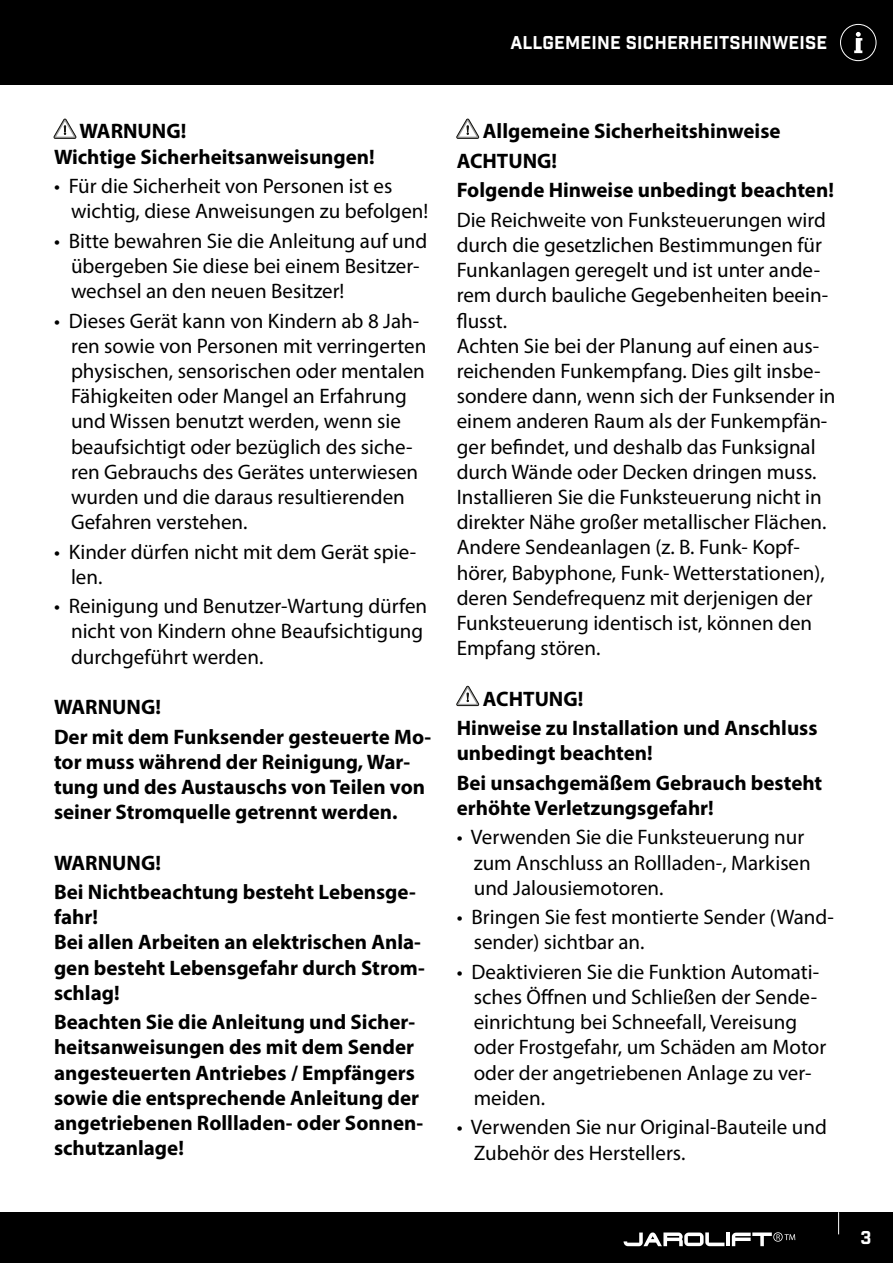
<style>
.page{position:relative;width:893px;height:1263px;background:#fff}
.page>*{position:absolute;margin:0;border:0;box-sizing:border-box;transform-origin:0 0}
.Myriad_Pro_Light_7_p{font:21px/25.2px "Myriad Pro";color:#000}
.Myriad_Pro_Light_7_p-2{font:700 21px/25.2px "Myriad Pro";color:#000}
.Industry_Inc_12_pt_w{font:18px "Industry Inc Base";letter-spacing:.01em;color:#fff}
</style>
<div class="page">
<div style="left:0;top:1212px;width:893px;height:51px;background:#000"></div>
<div style="left:0;top:0;width:893px;height:85px;background:#000"></div>
<svg style="left:838px;top:1212px;width:1px;height:22px"></svg>
<svg style="left:854px;top:32px;width:8px;height:21px"></svg>
<div style="left:840px;top:24px;width:36px;height:37px;border:1px solid #fff;border-radius:50%"></div>
<svg style="left:624px;top:1232px;width:100px;height:14px"></svg>
<hr style="left:726px;top:1232px;width:4px;height:14px;background:#fff">
<svg style="left:732px;top:1232px;width:63px;height:14px"></svg>
<svg style="left:54px;top:119px;width:22px;height:19px"></svg>
<svg style="left:456px;top:119px;width:23px;height:19px"></svg>
<svg style="left:456px;top:686px;width:23px;height:20px"></svg>
<p class="Industry_Inc_12_pt_w" style="left:510px;top:32px;width:318px">ALLGEMEINE SICHERHEITSHINWEISE</p>
<p class="Myriad_Pro_Light_7_p-2" style="left:79px;top:118px;width:108px">WARNUNG!</p>
<p class="Myriad_Pro_Light_7_p-2" style="left:54px;top:143px;width:322px">Wichtige Sicherheitsanweisungen!</p>
<p class="Myriad_Pro_Light_7_p" style="left:71px;top:173px;width:359px;text-indent:-17px">• Für die Sicherheit von Personen ist es wichtig, diese Anweisungen zu befolgen!</p>
<p class="Myriad_Pro_Light_7_p" style="left:71px;top:228px;width:358px;text-indent:-17px">• Bitte bewahren Sie die Anleitung auf und übergeben Sie diese bei einem Besitzer&shy;wechsel an den neuen Besitzer!</p>
<p class="Myriad_Pro_Light_7_p" style="left:71px;top:308px;width:357px;text-indent:-17px">• Dieses Gerät kann von Kindern ab 8 Jah&shy;ren sowie von Personen mit verringerten physischen, sensorischen oder mentalen Fähigkeiten oder Mangel an Erfahrung und Wissen benutzt werden, wenn sie beaufsichtigt oder bezüglich des siche&shy;ren Gebrauchs des Gerätes unterwiesen wurden und die daraus resultierenden Gefahren verstehen.</p>
<p class="Myriad_Pro_Light_7_p" style="left:71px;top:539px;width:347px;text-indent:-17px">• Kinder dürfen nicht mit dem Gerät spie&shy;len.</p>
<p class="Myriad_Pro_Light_7_p" style="left:71px;top:593px;width:358px;text-indent:-17px">• Reinigung und Benutzer-Wartung dürfen nicht von Kindern ohne Beaufsichtigung durchgeführt werden.</p>
<p class="Myriad_Pro_Light_7_p-2" style="left:54px;top:694px;width:108px">WARNUNG!</p>
<p class="Myriad_Pro_Light_7_p-2" style="left:54px;top:723px;width:379px">Der mit dem Funksender gesteuerte Mo&shy;tor muss während der Reinigung, War&shy;tung und des Austauschs von Teilen von seiner Stromquelle getrennt werden.</p>
<p class="Myriad_Pro_Light_7_p-2" style="left:54px;top:849px;width:108px">WARNUNG!</p>
<p class="Myriad_Pro_Light_7_p-2" style="left:54px;top:879px;width:363px">Bei Nichtbeachtung besteht Lebensge&shy;fahr!</p>
<p class="Myriad_Pro_Light_7_p-2" style="left:54px;top:929px;width:372px">Bei allen Arbeiten an elektrischen Anla&shy;gen besteht Lebensgefahr durch Strom&shy;schlag!</p>
<p class="Myriad_Pro_Light_7_p-2" style="left:54px;top:1009px;width:371px">Beachten Sie die Anleitung und Sicher&shy;heitsanweisungen des mit dem Sender angesteuerten Antriebes / Empfängers sowie die entsprechende Anleitung der angetriebenen Rollladen- oder Sonnen&shy;schutzanlage!</p>
<p class="Myriad_Pro_Light_7_p-2" style="left:483px;top:118px;width:299px">Allgemeine Sicherheitshinweise</p>
<p class="Myriad_Pro_Light_7_p-2" style="left:457px;top:147px;width:102px">ACHTUNG!</p>
<p class="Myriad_Pro_Light_7_p-2" style="left:457px;top:177px;width:379px">Folgende Hinweise unbedingt beachten!</p>
<p class="Myriad_Pro_Light_7_p" style="left:457px;top:207px;width:371px">Die Reichweite von Funksteuerungen wird</p>
<p class="Myriad_Pro_Light_7_p" style="left:457px;top:232px;width:367px">durch die gesetzlichen Bestimmungen für</p>
<p class="Myriad_Pro_Light_7_p" style="left:457px;top:257px;width:373px">Funkanlagen geregelt und ist unter ande&shy;rem durch bauliche Gegebenheiten beein&shy;flusst.</p>
<p class="Myriad_Pro_Light_7_p" style="left:457px;top:333px;width:380px">Achten Sie bei der Planung auf einen aus&shy;reichenden Funkempfang. Dies gilt insbe&shy;sondere dann, wenn sich der Funksender in einem anderen Raum als der Funkempfän&shy;ger befindet, und deshalb das Funksignal durch Wände oder Decken dringen muss.</p>
<p class="Myriad_Pro_Light_7_p" style="left:457px;top:484px;width:366px">Installieren Sie die Funksteuerung nicht in</p>
<p class="Myriad_Pro_Light_7_p" style="left:457px;top:509px;width:371px">direkter Nähe großer metallischer Flächen.</p>
<p class="Myriad_Pro_Light_7_p" style="left:457px;top:534px;width:370px">Andere Sendeanlagen (z. B. Funk- Kopf&shy;hörer, Babyphone, Funk- Wetterstationen), deren Sendefrequenz mit derjenigen der Funksteuerung identisch ist, können den Empfang stören.</p>
<p class="Myriad_Pro_Light_7_p-2" style="left:483px;top:685px;width:102px">ACHTUNG!</p>
<p class="Myriad_Pro_Light_7_p-2" style="left:457px;top:715px;width:362px">Hinweise zu Installation und Anschluss unbedingt beachten!</p>
<p class="Myriad_Pro_Light_7_p-2" style="left:457px;top:769px;width:367px">Bei unsachgemäßem Gebrauch besteht</p>
<p class="Myriad_Pro_Light_7_p-2" style="left:457px;top:794px;width:259px">erhöhte Verletzungsgefahr!</p>
<p class="Myriad_Pro_Light_7_p" style="left:474px;top:824px;width:339px;text-indent:-17px">• Verwenden Sie die Funksteuerung nur zum Anschluss an Rollladen-, Markisen und Jalousiemotoren.</p>
<p class="Myriad_Pro_Light_7_p" style="left:474px;top:904px;width:362px;text-indent:-17px">• Bringen Sie fest montierte Sender (Wand&shy;sender) sichtbar an.</p>
<p class="Myriad_Pro_Light_7_p" style="left:474px;top:959px;width:354px;text-indent:-17px">• Deaktivieren Sie die Funktion Automati&shy;sches Öffnen und Schließen der Sende&shy;einrichtung bei Schneefall, Vereisung oder Frostgefahr, um Schäden am Motor oder der angetriebenen Anlage zu ver&shy;meiden.</p>
<p class="Myriad_Pro_Light_7_p" style="left:474px;top:1114px;width:355px;text-indent:-17px">• Verwenden Sie nur Original-Bauteile und<br>Zubehör des Herstellers.</p>
<p class="Industry_Inc_12_pt_w" style="left:860px;top:1227px;width:12px">3</p>
</div>
